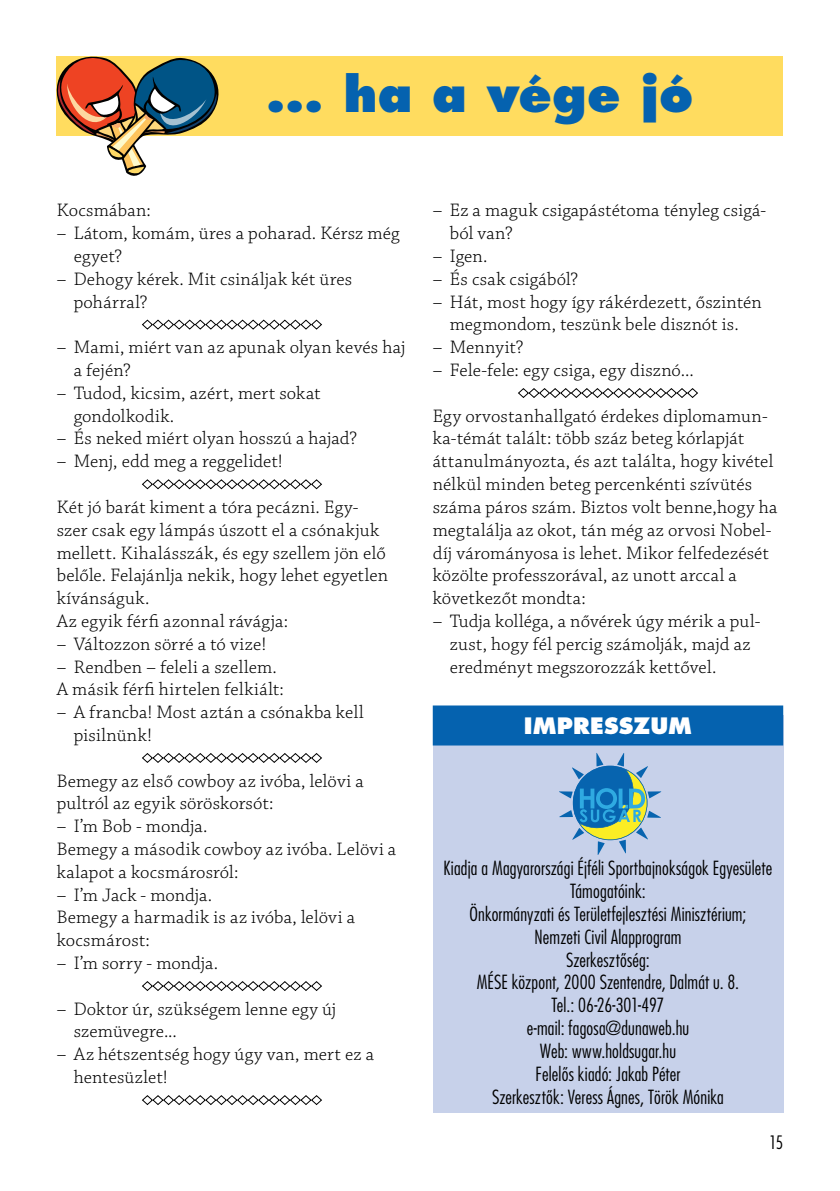
<style>
.page{position:relative;width:840px;height:1191px;background:#fff}
.page>*{position:absolute;margin:0;border:0;box-sizing:border-box;transform-origin:0 0}
.t1{font:800 48px "Futura Std";color:#0562af}
.t2{font:800 22px "Futura Std";letter-spacing:.005em;color:#fff}
.t3{font:300 19px/22.8px "Chaparral Pro";letter-spacing:.01em;color:#000}
.t4{font:300 condensed 19px/22.8px "Futura Std";letter-spacing:.01em;color:#000;text-align:center}
.t5{font:300 condensed 18px "Futura Std";color:#000}
</style>
<div class="page">
<div style="left:57px;top:57px;width:725px;height:79px;background:#ffdc5f"></div>
<svg style="left:57px;top:57px;width:161px;height:119px"></svg>
<div style="left:432px;top:715px;width:350px;height:398px;background:#c7d1ea"></div>
<div style="left:432px;top:705px;width:350px;height:40px;background:#0562af"></div>
<svg style="left:559px;top:753px;width:101px;height:102px"></svg>
<svg style="left:142px;top:319px;width:180px;height:11px"></svg>
<svg style="left:142px;top:479px;width:180px;height:11px"></svg>
<svg style="left:142px;top:753px;width:180px;height:10px"></svg>
<svg style="left:142px;top:981px;width:180px;height:10px"></svg>
<svg style="left:142px;top:1095px;width:180px;height:10px"></svg>
<svg style="left:518px;top:388px;width:180px;height:10px"></svg>
<h1 class="t1" style="left:265px;top:62px;width:429px">... ha a vége jó</h1>
<p class="t3" style="left:57px;top:200px;width:96px">Kocsmában:</p>
<p class="t3" style="left:74px;top:223px;width:327px;text-indent:-17px">– Látom, komám, üres a poharad. Kérsz még egyet?</p>
<p class="t3" style="left:74px;top:268px;width:280px;text-indent:-17px">– Dehogy kérek. Mit csináljak két üres pohárral?</p>
<p class="t3" style="left:74px;top:337px;width:333px;text-indent:-17px">– Mami, miért van az apunak olyan kevés haj a fején?</p>
<p class="t3" style="left:74px;top:382px;width:248px;text-indent:-17px">– Tudod, kicsim, azért, mert sokat gondolkodik.</p>
<p class="t3" style="left:57px;top:428px;width:302px">– És neked miért olyan hosszú a hajad?</p>
<p class="t3" style="left:57px;top:451px;width:227px">– Menj, edd meg a reggelidet!</p>
<p class="t3" style="left:57px;top:496px;width:332px">Két jó barát kiment a tóra pecázni. Egy&shy;szer csak egy lámpás úszott el a csónakjuk mellett. Kihalásszák, és egy szellem jön elő belőle. Felajánlja nekik, hogy lehet egyetlen kívánságuk.<br>Az egyik férfi azonnal rávágja:</p>
<p class="t3" style="left:57px;top:633px;width:211px">– Változzon sörré a tó vize!</p>
<p class="t3" style="left:57px;top:656px;width:228px">– Rendben – feleli a szellem.<br>A másik férfi hirtelen felkiált:</p>
<p class="t3" style="left:74px;top:701px;width:291px;text-indent:-17px">– A francba! Most aztán a csónakba kell pisilnünk!</p>
<p class="t3" style="left:57px;top:770px;width:308px">Bemegy az első cowboy az ivóba, lelövi a pultról az egyik söröskorsót:</p>
<p class="t3" style="left:57px;top:815px;width:341px">– I’m Bob - mondja.<br>Bemegy a második cowboy az ivóba. Lelövi a kalapot a kocsmárosról:</p>
<p class="t3" style="left:57px;top:884px;width:299px">– I’m Jack - mondja.<br>Bemegy a harmadik is az ivóba, lelövi a kocsmárost:</p>
<p class="t3" style="left:57px;top:952px;width:163px">– I’m sorry - mondja.</p>
<p class="t3" style="left:74px;top:998px;width:264px;text-indent:-17px">– Doktor úr, szükségem lenne egy új szemüvegre...</p>
<p class="t3" style="left:74px;top:1043px;width:301px;text-indent:-17px">– Az hétszentség hogy úgy van, mert ez a hentesüzlet!</p>
<p class="t3" style="left:449px;top:200px;width:318px;text-indent:-17px">– Ez a maguk csigapástétoma tényleg csigá&shy;ból van?</p>
<p class="t3" style="left:432px;top:245px;width:56px">– Igen.</p>
<p class="t3" style="left:432px;top:268px;width:147px">– És csak csigából?</p>
<p class="t3" style="left:432px;top:291px;width:330px;text-align:center">– Hát, most hogy így rákérdezett, őszintén megmondom, teszünk bele disznót is.</p>
<p class="t3" style="left:432px;top:337px;width:92px">– Mennyit?</p>
<p class="t3" style="left:432px;top:359px;width:262px">– Fele-fele: egy csiga, egy disznó...</p>
<p class="t3" style="left:432px;top:405px;width:346px">Egy orvostanhallgató érdekes diplomamun&shy;ka-témát talált: több száz beteg kórlapját áttanulmányozta, és azt találta, hogy kivétel nélkül minden beteg percenkénti szívütés száma páros szám. Biztos volt benne,hogy ha megtalálja az okot, tán még az orvosi Nobel&shy;díj várományosa is lehet. Mikor felfedezését közölte professzorával, az unott arccal a következőt mondta:</p>
<p class="t3" style="left:449px;top:610px;width:312px;text-indent:-17px">– Tudja kolléga, a nővérek úgy mérik a pul&shy;zust, hogy fél percig számolják, majd az eredményt megszorozzák kettővel.</p>
<p class="t2" style="left:523px;top:710px;width:170px">IMPRESSZUM</p>
<p class="t4" style="left:443px;top:856px;width:330px">Kiadja a Magyarországi Éjféli Sportbajnokságok Egyesülete<br>Támogatóink:<br>Önkormányzati és Területfejlesztési Minisztérium;<br>Nemzeti Civil Alapprogram<br>Szerkesztőség:<br>MÉSE központ, 2000 Szentendre, Dalmát u. 8.<br>Tel.: 06-26-301-497<br>e-mail: fagosa@dunaweb.hu<br>Web: www.holdsugar.hu<br>Felelős kiadó: Jakab Péter<br>Szerkesztők: Veress Ágnes, Török Mónika</p>
<p class="t5" style="left:768px;top:1130px;width:15px">15</p>
</div>
